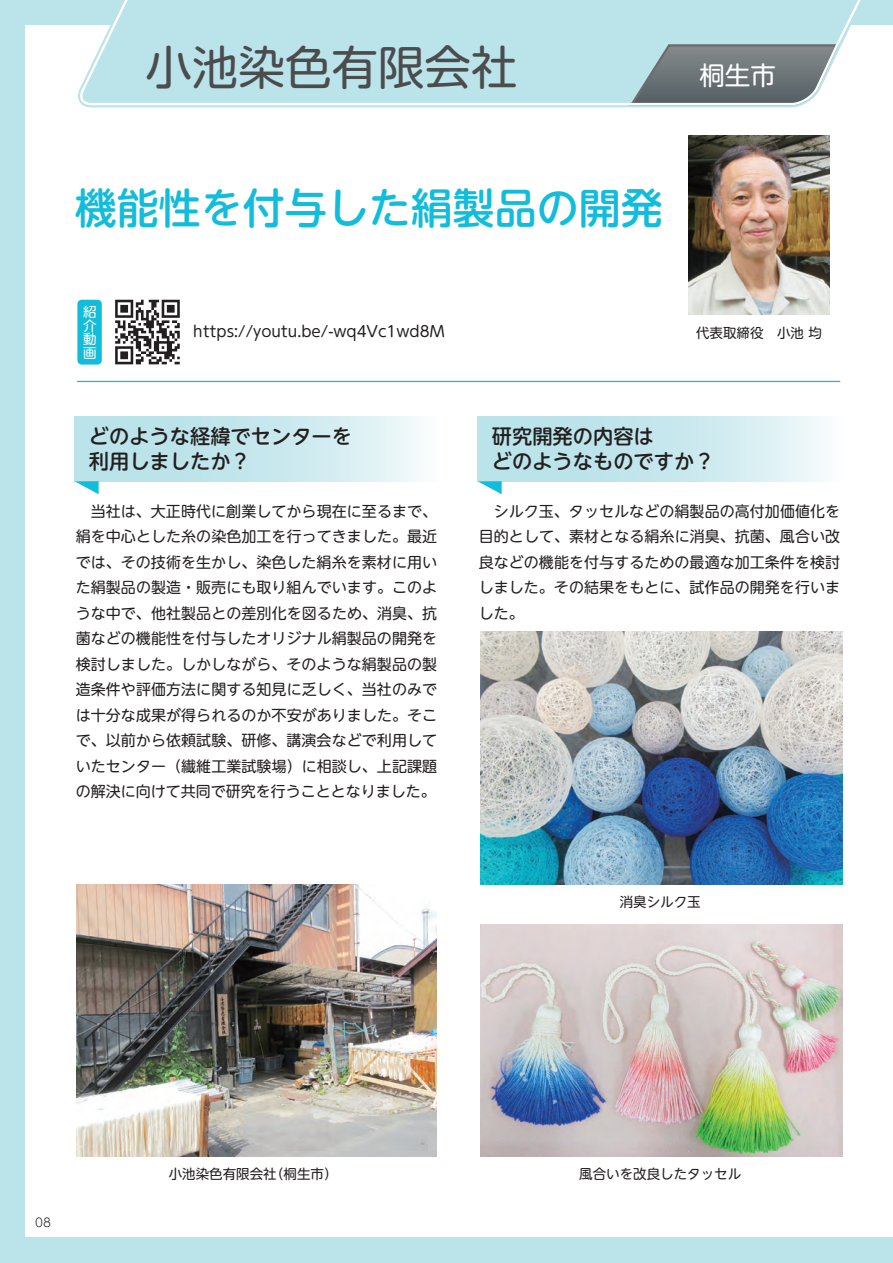
<style>
.page{position:relative;width:893px;height:1263px;background:#bbe3ea}
.page>*{position:absolute;margin:0;border:0;box-sizing:border-box;transform-origin:0 0}
.t1{font:46.5px "UD Shin M Go Pr 6 N";color:#4b4c4d}
.t2{font:500 42px "UD Shin M Go Pr 6 N";color:#11bddb}
.t3{font:25.5px "UD Shin M Go Pr 6 N";color:#fff}
.t4{font:500 20.25px/25.5px "UD Shin M Go Pr 6 N";color:#231f20}
.t5{font:15px/25.5px "UD Shin M Go Pr 6 N";letter-spacing:.005em;color:#231f20;text-align:justify}
.t6{font:13.5px "UD Shin M Go Pr 6 N";color:#231f20}
.t7{font:13.5px/13.5px "UD Shin M Go Pr 6 N";color:#fff;text-align:justify}
.t8{font:300 12px "UD Shin M Go Pr 6 N";color:#231f20}
</style>
<div class="page">
<div style="left:26px;top:26px;width:867px;height:1211px;background:#fff"></div>
<svg style="left:78px;top:0;width:790px;height:106px"></svg>
<img style="left:480px;top:924px;width:362px;height:233px">
<img style="left:480px;top:631px;width:362px;height:253px">
<img style="left:689px;top:136px;width:140px;height:179px">
<img style="left:76px;top:884px;width:361px;height:273px">
<svg style="left:75px;top:416px;width:345px;height:65px;background:#c9e8ee"></svg>
<svg style="left:75px;top:481px;width:24px;height:13px"></svg>
<div style="left:77px;top:300px;width:25px;height:65px;background:#11bddb;border-radius:4px"></div>
<svg style="left:478px;top:416px;width:345px;height:65px;background:#c9e8ee"></svg>
<svg style="left:478px;top:481px;width:24px;height:13px"></svg>
<svg style="left:115px;top:300px;width:65px;height:64px"></svg>
<hr style="left:77px;top:381px;width:763px;height:1px;background:#11bddb">
<h1 class="t1" style="left:145px;top:29px;width:374px">小池染色有限会社</h1>
<h3 class="t3" style="left:699px;top:54px;width:78px">桐生市</h3>
<h2 class="t2" style="left:75px;top:173px;width:589px">機能性を付与した絹製品の開発</h2>
<p class="t7" style="left:83px;top:304px;width:15px">紹介動画</p>
<p class="t5" style="left:193px;top:318px;width:253px">https://youtu.be/-wq4Vc1wd8M</p>
<p class="t6" style="left:696px;top:321px;width:127px">代表取締役　小池 均</p>
<h3 class="t4" style="left:89px;top:422px;width:265px">どのような経緯でセンターを利用しましたか？</h3>
<p class="t5" style="left:76px;top:497px;width:363px">　当社は、大正時代に創業してから現在に至るまで、絹を中心とした糸の染色加工を行ってきました。最近では、その技術を生かし、染色した絹糸を素材に用いた絹製品の製造・販売にも取り組んでいます。このような中で、他社製品との差別化を図るため、消臭、抗菌などの機能性を付与したオリジナル絹製品の開発を検討しました。しかしながら、そのような絹製品の製造条件や評価方法に関する知見に乏しく、当社のみでは十分な成果が得られるのか不安がありました。そこで、以前から依頼試験、研修、講演会などで利用していたセンター（繊維工業試験場）に相談し、上記課題の解決に向けて共同で研究を行うこととなりました。</p>
<h3 class="t4" style="left:492px;top:422px;width:224px">研究開発の内容は<br>どのようなものですか？</h3>
<p class="t5" style="left:479px;top:497px;width:363px">　シルク玉、タッセルなどの絹製品の高付加価値化を目的として、素材となる絹糸に消臭、抗菌、風合い改良などの機能を付与するための最適な加工条件を検討しました。その結果をもとに、試作品の開発を行いました。</p>
<p class="t6" style="left:620px;top:891px;width:82px">消臭シルク玉</p>
<p class="t8" style="left:35px;top:1212px;width:17px">08</p>
<p class="t6" style="left:169px;top:1163px;width:170px">小池染色有限会社（桐生市）</p>
<p class="t6" style="left:579px;top:1163px;width:163px">風合いを改良したタッセル</p>
</div>
